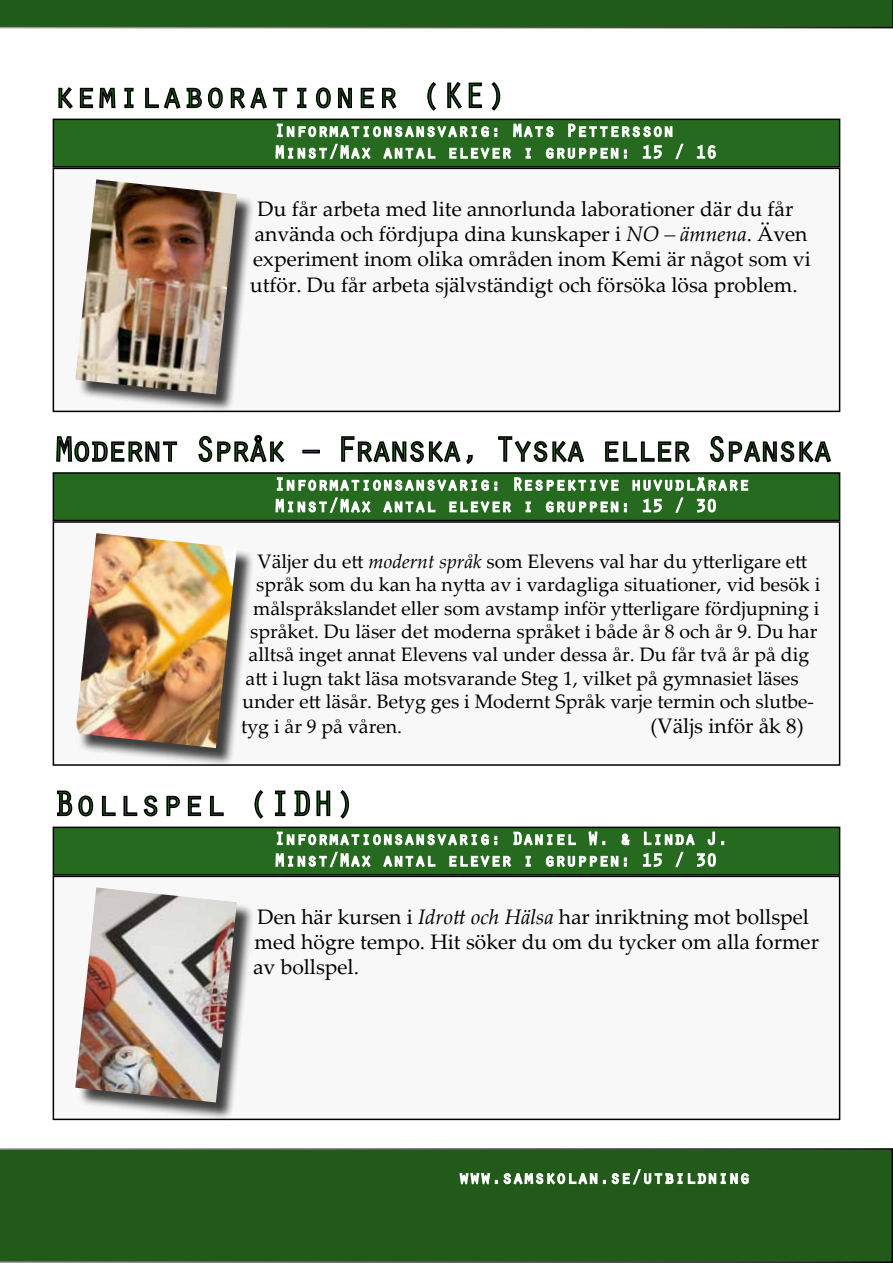
<style>
.page{position:relative;width:893px;height:1263px;background:#fff}
.page>*{position:absolute;margin:0;border:0;box-sizing:border-box;transform-origin:0 0}
.t1{font:36px "Orator Std";letter-spacing:-.11em;color:#256a1f}
.t2{font:36px "Orator Std";color:#256a1f}
.t3{font:21px/25.2px "Palatino Linotype";color:#000}
.t4{font:19.5px "Palatino Linotype";color:#000}
.s1{font-style:italic}
</style>
<div class="page">
<svg style="left:459px;top:1120px;width:291px;height:1px"></svg>
<div style="left:0;top:1148px;width:893px;height:115px;background:#215a19"></div>
<div style="left:53px;top:168px;width:787px;height:243px;background:#f8f8f8"></div>
<div style="left:78px;top:182px;width:177px;height:231px;background:#000;opacity:.75"></div>
<img style="left:78px;top:179px;width:159px;height:215px">
<div style="left:53px;top:119px;width:787px;height:48px;background:#256a1f"></div>
<div style="left:53px;top:119px;width:787px;height:49px;border:2px solid #000"></div>
<div style="left:53px;top:522px;width:787px;height:243px;background:#f8f8f8"></div>
<div style="left:53px;top:521px;width:787px;height:245px;border:2px solid #000"></div>
<svg style="left:55px;top:309px;width:123px;height:154px"></svg>
<div style="left:78px;top:536px;width:177px;height:230px;background:#000;opacity:.75"></div>
<img style="left:76px;top:533px;width:161px;height:215px">
<div style="left:53px;top:473px;width:787px;height:47px;background:#256a1f"></div>
<svg style="left:198px;top:372px;width:634px;height:141px"></svg>
<div style="left:53px;top:472px;width:787px;height:49px;border:2px solid #000"></div>
<div style="left:53px;top:876px;width:787px;height:243px;background:#f8f8f8"></div>
<div style="left:53px;top:876px;width:787px;height:244px;border:2px solid #000"></div>
<svg style="left:57px;top:790px;width:37px;height:27px"></svg>
<svg style="left:101px;top:795px;width:15px;height:22px"></svg>
<svg style="left:123px;top:795px;width:35px;height:22px"></svg>
<svg style="left:166px;top:795px;width:14px;height:22px"></svg>
<svg style="left:187px;top:795px;width:15px;height:22px"></svg>
<svg style="left:209px;top:795px;width:15px;height:22px"></svg>
<svg style="left:254px;top:790px;width:10px;height:29px"></svg>
<div style="left:78px;top:890px;width:177px;height:231px;background:#000;opacity:.75"></div>
<img style="left:75px;top:887px;width:162px;height:215px">
<div style="left:53px;top:827px;width:787px;height:48px;background:#256a1f"></div>
<svg style="left:274px;top:763px;width:357px;height:116px"></svg>
<svg style="left:642px;top:831px;width:82px;height:37px"></svg>
<div style="left:53px;top:826px;width:787px;height:50px;border:2px solid #000"></div>
<svg style="left:0;top:0;width:893px;height:163px"></svg>
<h1 class="t2" style="left:53px;top:70px;width:455px">kemilaborationer (KE)</h1>
<p class="t3" style="left:250px;top:195px;width:562px;text-indent:7px">Du får arbeta med lite annorlunda laborationer där du får använda och fördjupa dina kunskaper i <span class="s1">NO – ämnena</span>. Även experiment inom olika områden inom Kemi är något som vi utför. Du får arbeta självständigt och försöka lösa problem.</p>
<h1 class="t1" style="left:53px;top:423px;width:782px">Modernt Språk – Franska, Tyska eller Spanska</h1>
<p class="t4" style="left:258px;top:547px;width:551px">Väljer du ett <span class="s1">modernt språk</span> som Elevens val har du ytterligare ett</p>
<p class="t4" style="left:256px;top:571px;width:566px">språk som du kan ha nytta av i vardagliga situationer, vid besök i</p>
<p class="t4" style="left:253px;top:594px;width:568px">målspråkslandet eller som avstamp inför ytterligare fördjupning i</p>
<p class="t4" style="left:250px;top:617px;width:569px">språket. Du läser det moderna språket i både år 8 och år 9. Du har</p>
<p class="t4" style="left:249px;top:641px;width:562px">alltså inget annat Elevens val under dessa år. Du får två år på dig</p>
<p class="t4" style="left:246px;top:664px;width:555px">att i lugn takt läsa motsvarande Steg 1, vilket på gymnasiet läses</p>
<p class="t4" style="left:243px;top:688px;width:573px">under ett läsår. Betyg ges i Modernt Språk varje termin och slutbe-</p>
<p class="t4" style="left:241px;top:713px;width:162px">tyg i år 9 på våren.</p>
<p class="t3" style="left:651px;top:713px;width:155px">(Väljs inför åk 8)</p>
<h1 class="t2" style="left:53px;top:778px;width:304px">Bollspel (IDH)</h1>
<p class="t3" style="left:253px;top:903px;width:567px">Den här kursen i <span class="s1">Idrott och Hälsa</span> har inriktning mot bollspel med högre tempo. Hit söker du om du tycker om alla former av bollspel.</p>
</div>
